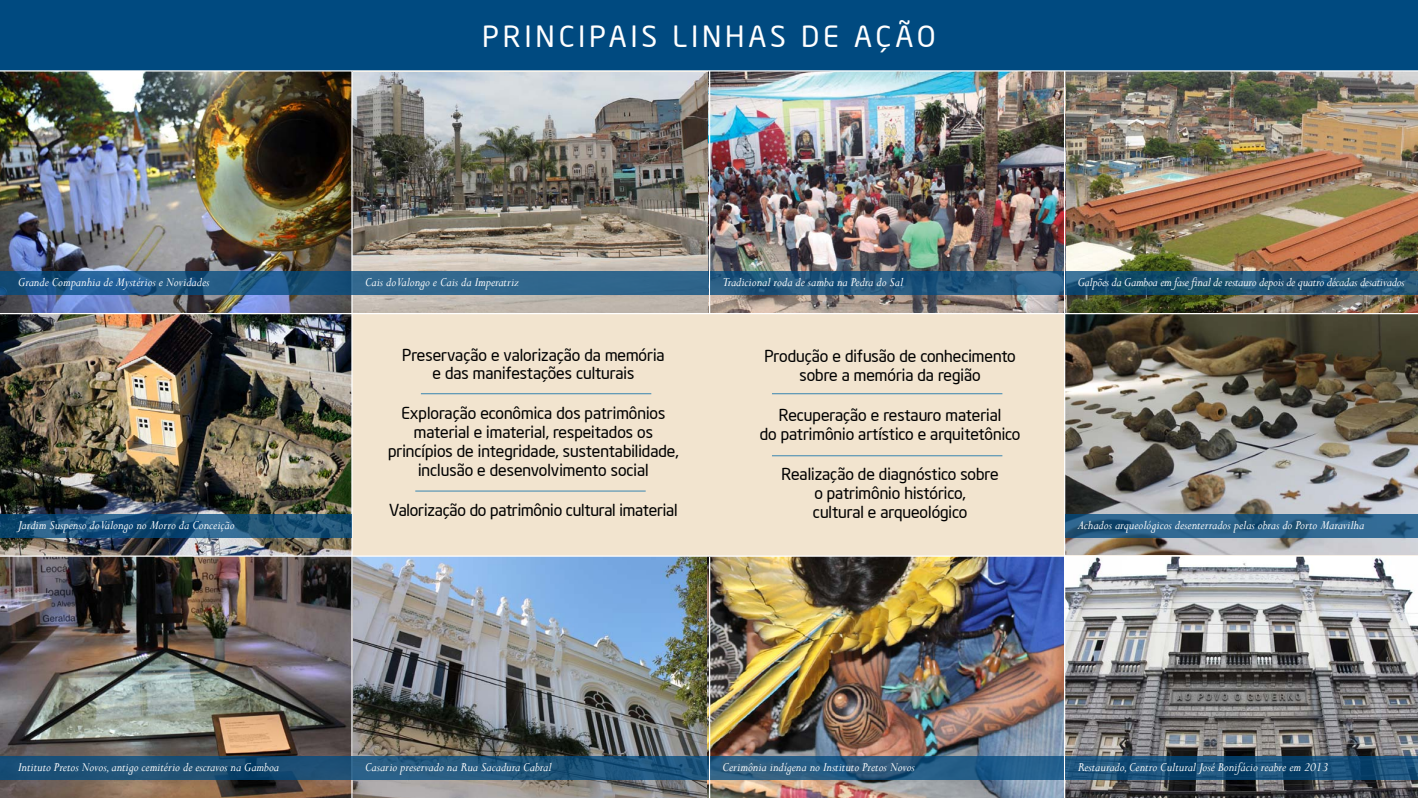
<style>
.page{position:relative;width:1418px;height:798px;background:#fff}
.page>*{position:absolute;margin:0;border:0;box-sizing:border-box;transform-origin:0 0}
.t1{font:28.75px "Neo Sans Intel";letter-spacing:.15em;color:#fff}
.t2{font:16.25px/18.8px "Neo Sans Intel";color:#000;text-align:center}
.t3{font:italic 13.75px "Perpetua";color:#fff;scale:.96 1}
.t4{font:italic 13.75px "Perpetua";letter-spacing:-.02em;color:#fff;scale:.96 1}
</style>
<div class="page">
<div style="left:0;top:0;width:1417px;height:797px;background:#f2e4cf"></div>
<img style="left:1065px;top:72px;width:352px;height:482px">
<img style="left:0;top:556px;width:707px;height:241px">
<div style="left:0;top:0;width:1417px;height:71px;background:#004a80"></div>
<img style="left:0;top:72px;width:1064px;height:241px">
<img style="left:707px;top:556px;width:356px;height:241px">
<img style="left:1065px;top:556px;width:352px;height:241px">
<img style="left:0;top:314px;width:351px;height:241px">
<hr style="left:0;top:70px;width:1417px;height:1px;background:#fff">
<hr style="left:1064px;top:71px;width:1px;height:726px;background:#fff">
<hr style="left:709px;top:71px;width:1px;height:242px;background:#fff">
<hr style="left:709px;top:556px;width:1px;height:241px;background:#fff">
<hr style="left:351px;top:71px;width:1px;height:726px;background:#fff">
<hr style="left:0;top:313px;width:1417px;height:1px;background:#fff">
<hr style="left:0;top:555px;width:1417px;height:1px;background:#fff">
<svg style="left:0;top:271px;width:351px;height:24px"></svg>
<svg style="left:0;top:756px;width:351px;height:24px;fill:#1c5075"></svg>
<svg style="left:0;top:514px;width:351px;height:23px"></svg>
<div style="left:352px;top:271px;width:357px;height:24px;background:#31678d"></div>
<svg style="left:352px;top:756px;width:357px;height:24px;fill:#22587f"></svg>
<svg style="left:710px;top:271px;width:354px;height:24px"></svg>
<svg style="left:710px;top:756px;width:354px;height:24px"></svg>
<svg style="left:1065px;top:271px;width:352px;height:24px"></svg>
<svg style="left:1065px;top:756px;width:352px;height:24px"></svg>
<svg style="left:1065px;top:514px;width:352px;height:23px;fill:#306891"></svg>
<hr style="left:421px;top:393px;width:230px;height:1px;background:#5e98b6">
<hr style="left:772px;top:393px;width:230px;height:1px;background:#5e98b6">
<hr style="left:772px;top:455px;width:230px;height:1px;background:#5e98b6">
<hr style="left:415px;top:490px;width:230px;height:1px;background:#5e98b6">
<p class="t3" style="left:18px;top:273px;width:201px">Grande Companhia de Mystérios e Novidades</p>
<p class="t3" style="left:18px;top:515px;width:227px">Jardim Suspenso do Valongo no Morro da Conceição</p>
<h1 class="t1" style="left:482px;top:19px;width:19px">PRIN</h1>
<h1 class="t1" style="left:559px;top:19px;width:35px">CIPAI</h1>
<h1 class="t1" style="left:642px;top:19px;width:295px">S Linhas de ação</h1>
<p class="t3" style="left:365px;top:273px;width:162px">Cais do Valongo e Cais da Imperatriz</p>
<p class="t2" style="left:402px;top:345px;width:264px">Preservação e valorização da memória e das manifestações culturais</p>
<p class="t2" style="left:388px;top:403px;width:292px">Exploração econômica dos patrimônios material e imaterial, respeitados os princípios de integridade, sustentabilidade, inclusão e desenvolvimento social</p>
<p class="t2" style="left:389px;top:500px;width:290px">Valorização do patrimônio cultural imaterial</p>
<p class="t3" style="left:722px;top:273px;width:190px">Tradicional roda de samba na Pedra do Sal</p>
<p class="t2" style="left:764px;top:347px;width:253px">Produção e difusão de conhecimento sobre a memória da região</p>
<p class="t2" style="left:759px;top:405px;width:262px">Recuperação e restauro material<br>do patrimônio artístico e arquitetônico</p>
<p class="t2" style="left:781px;top:464px;width:219px">Realização de diagnóstico sobre o patrimônio histórico,<br>cultural e arqueológico</p>
<p class="t4" style="left:1077px;top:273px;width:342px">Galpões da Gamboa em fase final de restauro depois de quatro décadas desativados</p>
<p class="t3" style="left:1077px;top:515px;width:300px">Achados arqueológicos desenterrados pelas obras do Porto Maravilha</p>
<p class="t3" style="left:18px;top:758px;width:273px">Intituto Pretos Novos, antigo cemitério de escravos na Gamboa</p>
<p class="t3" style="left:365px;top:758px;width:196px">Casario preservado na Rua Sacadura Cabral</p>
<p class="t3" style="left:722px;top:758px;width:202px">Cerimônia indígena no Instituto Pretos Novos</p>
<p class="t3" style="left:1077px;top:758px;width:262px">Restaurado, Centro Cultural José Bonifácio reabre em 2013</p>
</div>
